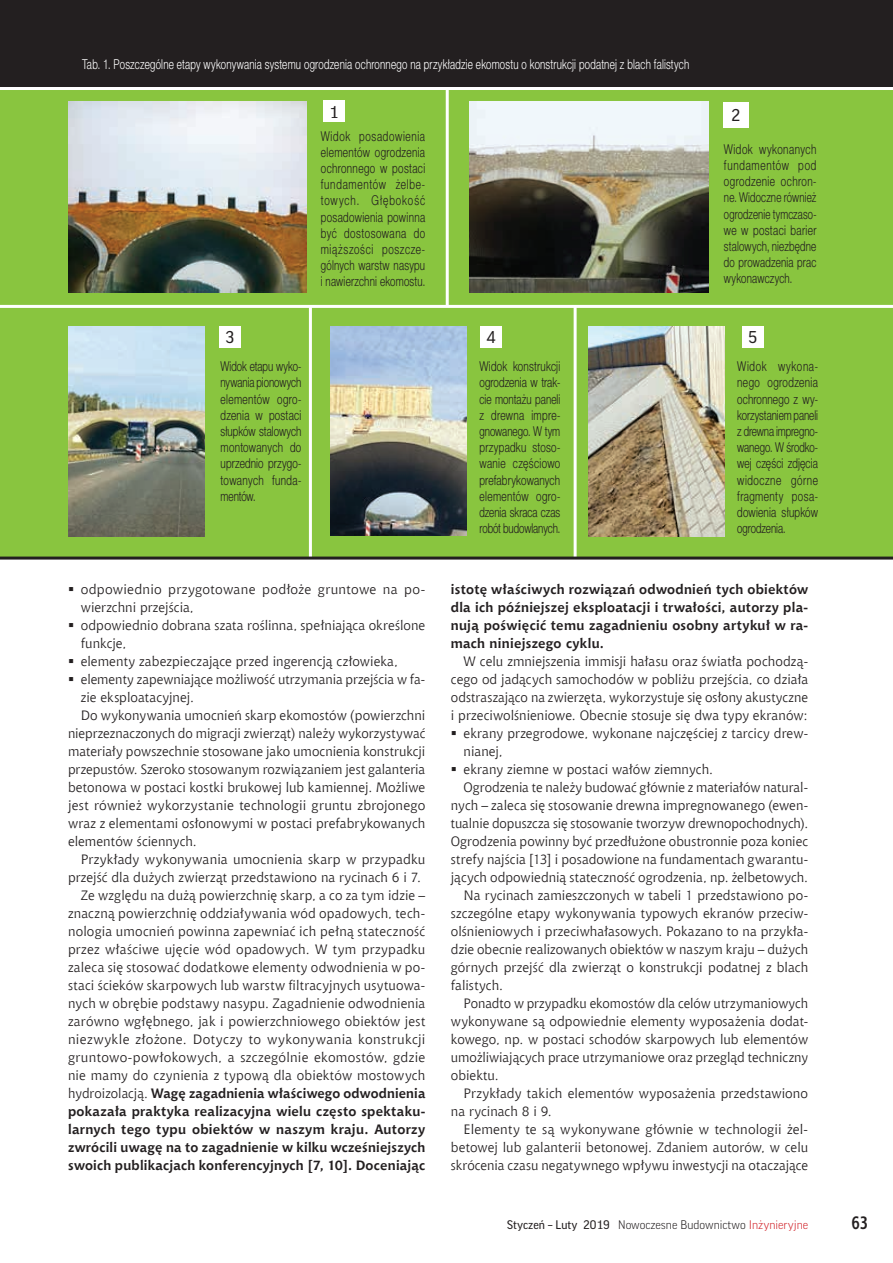
<style>
.page{position:relative;width:893px;height:1263px;background:#fff}
.page>*{position:absolute;margin:0;border:0;box-sizing:border-box;transform-origin:0 0}
.t1{font:700 18px "Aerton Cnd EFN";color:#231f20}
.t2{font:16.5px "Good Pro";color:#231f20}
.t3{font:13.5px "Chianti EU";letter-spacing:.005em;color:#231f20}
.t4{font:13.5px/16.2px "Switzer Cnd EFN Light";letter-spacing:.015em;color:#231f20;text-align:justify;scale:.92 1}
.t5{font:700 13.5px/18px "Chianti EU";letter-spacing:.015em;color:#231f20;text-align:justify}
.t6{font:13.5px/16.2px "Switzer Cnd EFN Light";letter-spacing:.015em;color:#231f20;text-align:justify;scale:.9 1}
.t7{font:13.5px "Switzer Cnd EFN Light";letter-spacing:.015em;color:#fff;scale:.9 1}
.t8{font:13.5px "Chianti EU";letter-spacing:.025em;color:#231f20}
.t9{font:300 12px "Good Pro";color:#231f20}
.s1{font-weight:400}
.s2{color:#d1232a}
</style>
<div class="page">
<div style="left:0;top:0;width:893px;height:95px;background:#231f20"></div>
<div style="left:0;top:90px;width:893px;height:468px;background:#89c53f"></div>
<img style="left:68px;top:101px;width:238px;height:191px">
<img style="left:470px;top:101px;width:238px;height:191px">
<img style="left:68px;top:326px;width:136px;height:211px">
<hr style="left:0;top:305px;width:893px;height:3px;background:#fff">
<img style="left:330px;top:326px;width:136px;height:210px">
<div style="left:323px;top:100px;width:21px;height:22px;background:#fff"></div>
<div style="left:723px;top:102px;width:25px;height:26px;background:#fff"></div>
<div style="left:219px;top:326px;width:21px;height:21px;background:#fff"></div>
<div style="left:480px;top:326px;width:22px;height:21px;background:#fff"></div>
<img style="left:589px;top:326px;width:136px;height:210px">
<div style="left:742px;top:326px;width:21px;height:21px;background:#fff"></div>
<hr style="left:309px;top:306px;width:3px;height:262px;background:#fff">
<hr style="left:574px;top:306px;width:3px;height:262px;background:#fff">
<hr style="left:446px;top:90px;width:3px;height:216px;background:#fff">
<hr style="left:0;top:87px;width:893px;height:3px;background:#fff">
<hr style="left:0;top:556px;width:893px;height:3px;background:#231f20">
<p class="t7" style="left:82px;top:56px;width:676px">Tab. 1. Poszczególne etapy wykonywania systemu ogrodzenia ochronnego na przykładzie ekomostu o konstrukcji podatnej z blach falistych</p>
<p class="t2" style="left:329px;top:102px;width:11px">1</p>
<p class="t2" style="left:731px;top:106px;width:11px">2</p>
<p class="t4" style="left:321px;top:128px;width:115px">Widok posadowienia elementów ogrodzenia ochronnego w postaci fundamentów żelbe&shy;towych. Głębokość posadowienia powinna być dostosowana do miąższości poszcze&shy;gólnych warstw nasypu i nawierzchni ekomostu.</p>
<p class="t4" style="left:724px;top:141px;width:102px">Widok wykonanych fundamentów pod ogrodzenie ochron&shy;ne. Widoczne również ogrodzenie tymczaso&shy;we w postaci barier stalowych, niezbędne do prowadzenia prac wykonawczych.</p>
<p class="t2" style="left:225px;top:328px;width:11px">3</p>
<p class="t2" style="left:487px;top:328px;width:11px">4</p>
<p class="t4" style="left:479px;top:358px;width:89px">Widok konstrukcji ogrodzenia w trak&shy;cie montażu paneli z drewna impre&shy;gnowanego. W tym przypadku stoso&shy;wanie częściowo prefabrykowanych elementów ogro&shy;dzenia skraca czas robót budowlanych.</p>
<p class="t4" style="left:737px;top:358px;width:89px">Widok wykona&shy;nego ogrodzenia ochronnego z wy&shy;korzystaniem paneli z drewna impregno&shy;wanego. W środko&shy;wej części zdjęcia widoczne górne fragmenty posa&shy;dowienia słupków ogrodzenia.</p>
<p class="t2" style="left:748px;top:328px;width:11px">5</p>
<p class="t6" style="left:221px;top:358px;width:91px">Widok etapu wyko&shy;nywania pionowych elementów ogro&shy;dzenia w postaci słupków stalowych montowanych do uprzednio przygo&shy;towanych funda&shy;mentów.</p>
<p class="t8" style="left:81px;top:581px;width:346px">odpowiednio przygotowane podłoże gruntowe na po-</p>
<p class="t3" style="left:81px;top:599px;width:115px">wierzchni przejścia,</p>
<p class="t3" style="left:81px;top:617px;width:346px">odpowiednio dobrana szata roślinna, spełniająca określone</p>
<p class="t3" style="left:81px;top:635px;width:47px">funkcje,</p>
<p class="t3" style="left:81px;top:653px;width:319px">elementy zabezpieczające przed ingerencją człowieka,</p>
<p class="t3" style="left:81px;top:671px;width:346px">elementy zapewniające możliwość utrzymania przejścia w fa-</p>
<p class="t3" style="left:81px;top:689px;width:115px">zie eksploatacyjnej.</p>
<p class="t3" style="left:81px;top:707px;width:346px">Do wykonywania umocnień skarp ekomostów (powierzchni</p>
<p class="t3" style="left:68px;top:725px;width:359px">nieprzeznaczonych do migracji zwierząt) należy wykorzystywać</p>
<p class="t3" style="left:68px;top:743px;width:359px">materiały powszechnie stosowane jako umocnienia konstrukcji</p>
<p class="t3" style="left:68px;top:761px;width:359px">przepustów. Szeroko stosowanym rozwiązaniem jest galanteria</p>
<p class="t3" style="left:68px;top:779px;width:359px">betonowa w postaci kostki brukowej lub kamiennej. Możliwe</p>
<p class="t3" style="left:68px;top:797px;width:359px">jest również wykorzystanie technologii gruntu zbrojonego</p>
<p class="t3" style="left:68px;top:815px;width:359px">wraz z elementami osłonowymi w postaci prefabrykowanych</p>
<p class="t3" style="left:68px;top:833px;width:130px">elementów ściennych.</p>
<p class="t3" style="left:81px;top:851px;width:346px">Przykłady wykonywania umocnienia skarp w przypadku</p>
<p class="t3" style="left:68px;top:869px;width:354px">przejść dla dużych zwierząt przedstawiono na rycinach 6 i 7.</p>
<p class="t3" style="left:81px;top:887px;width:346px">Ze względu na dużą powierzchnię skarp, a co za tym idzie –</p>
<p class="t3" style="left:68px;top:905px;width:359px">znaczną powierzchnię oddziaływania wód opadowych, tech-</p>
<p class="t3" style="left:68px;top:923px;width:359px">nologia umocnień powinna zapewniać ich pełną stateczność</p>
<p class="t3" style="left:68px;top:941px;width:359px">przez właściwe ujęcie wód opadowych. W tym przypadku</p>
<p class="t3" style="left:68px;top:959px;width:359px">zaleca się stosować dodatkowe elementy odwodnienia w po-</p>
<p class="t3" style="left:68px;top:977px;width:359px">staci ścieków skarpowych lub warstw filtracyjnych usytuowa-</p>
<p class="t3" style="left:68px;top:995px;width:359px">nych w obrębie podstawy nasypu. Zagadnienie odwodnienia</p>
<p class="t3" style="left:68px;top:1013px;width:359px">zarówno wgłębnego, jak i powierzchniowego obiektów jest</p>
<p class="t8" style="left:68px;top:1031px;width:359px">niezwykle złożone. Dotyczy to wykonywania konstrukcji</p>
<p class="t3" style="left:68px;top:1049px;width:359px">gruntowo-powłokowych, a szczególnie ekomostów, gdzie</p>
<p class="t3" style="left:68px;top:1067px;width:359px">nie mamy do czynienia z typową dla obiektów mostowych</p>
<p class="t5" style="left:68px;top:1085px;width:359px"><span class="s1">hydroizolacją.</span> Wagę zagadnienia właściwego odwodnienia</p>
<p class="t5" style="left:68px;top:1103px;width:359px">pokazała praktyka realizacyjna wielu często spektaku-</p>
<p class="t5" style="left:68px;top:1121px;width:359px">larnych tego typu obiektów w naszym kraju. Autorzy</p>
<p class="t5" style="left:68px;top:1139px;width:359px">zwrócili uwagę na to zagadnienie w kilku wcześniejszych</p>
<p class="t5" style="left:68px;top:1157px;width:359px">swoich publikacjach konferencyjnych [7, 10]. Doceniając</p>
<p class="t5" style="left:451px;top:581px;width:359px">istotę właściwych rozwiązań odwodnień tych obiektów dla ich późniejszej eksploatacji i trwałości, autorzy pla&shy;nują poświęcić temu zagadnieniu osobny artykuł w ra&shy;mach niniejszego cyklu.</p>
<p class="t3" style="left:464px;top:653px;width:346px">W celu zmniejszenia immisji hałasu oraz światła pochodzą-</p>
<p class="t3" style="left:451px;top:671px;width:359px">cego od jadących samochodów w pobliżu przejścia, co działa</p>
<p class="t3" style="left:451px;top:689px;width:359px">odstraszająco na zwierzęta, wykorzystuje się osłony akustyczne</p>
<p class="t3" style="left:451px;top:707px;width:358px">i przeciwolśnieniowe. Obecnie stosuje się dwa typy ekranów:</p>
<p class="t3" style="left:464px;top:725px;width:346px">ekrany przegrodowe, wykonane najczęściej z tarcicy drew-</p>
<p class="t3" style="left:464px;top:743px;width:41px">nianej,</p>
<p class="t3" style="left:464px;top:761px;width:251px">ekrany ziemne w postaci wałów ziemnych.</p>
<p class="t3" style="left:464px;top:779px;width:346px">Ogrodzenia te należy budować głównie z materiałów natural-</p>
<p class="t3" style="left:451px;top:797px;width:359px">nych – zaleca się stosowanie drewna impregnowanego (ewen-</p>
<p class="t3" style="left:451px;top:815px;width:359px">tualnie dopuszcza się stosowanie tworzyw drewnopochodnych).</p>
<p class="t3" style="left:451px;top:833px;width:359px">Ogrodzenia powinny być przedłużone obustronnie poza koniec</p>
<p class="t3" style="left:451px;top:851px;width:359px">strefy najścia [13] i posadowione na fundamentach gwarantu-</p>
<p class="t3" style="left:451px;top:869px;width:359px">jących odpowiednią stateczność ogrodzenia, np. żelbetowych.</p>
<p class="t3" style="left:464px;top:887px;width:346px">Na rycinach zamieszczonych w tabeli 1 przedstawiono po-</p>
<p class="t3" style="left:451px;top:905px;width:359px">szczególne etapy wykonywania typowych ekranów przeciw-</p>
<p class="t3" style="left:451px;top:923px;width:359px">olśnieniowych i przeciwhałasowych. Pokazano to na przykła-</p>
<p class="t3" style="left:451px;top:941px;width:359px">dzie obecnie realizowanych obiektów w naszym kraju – dużych</p>
<p class="t3" style="left:451px;top:959px;width:359px">górnych przejść dla zwierząt o konstrukcji podatnej z blach</p>
<p class="t3" style="left:451px;top:977px;width:54px">falistych.</p>
<p class="t3" style="left:464px;top:995px;width:346px">Ponadto w przypadku ekomostów dla celów utrzymaniowych</p>
<p class="t3" style="left:451px;top:1013px;width:359px">wykonywane są odpowiednie elementy wyposażenia dodat-</p>
<p class="t3" style="left:451px;top:1031px;width:359px">kowego, np. w postaci schodów skarpowych lub elementów</p>
<p class="t3" style="left:451px;top:1049px;width:359px">umożliwiających prace utrzymaniowe oraz przegląd techniczny</p>
<p class="t3" style="left:451px;top:1067px;width:49px">obiektu.</p>
<p class="t3" style="left:464px;top:1085px;width:346px">Przykłady takich elementów wyposażenia przedstawiono</p>
<p class="t3" style="left:451px;top:1103px;width:102px">na rycinach 8 i 9.</p>
<p class="t3" style="left:464px;top:1121px;width:346px">Elementy te są wykonywane głównie w technologii żel-</p>
<p class="t3" style="left:451px;top:1139px;width:359px">betowej lub galanterii betonowej. Zdaniem autorów, w celu</p>
<p class="t3" style="left:451px;top:1157px;width:359px">skrócenia czasu negatywnego wpływu inwestycji na otaczające</p>
<p class="t9" style="left:507px;top:1218px;width:302px"><span class="s1">Styczeń – Luty 2019</span> Nowoczesne Budownictwo <span class="s2">Inżynieryjne</span></p>
<h1 class="t1" style="left:851px;top:1212px;width:18px">63</h1>
</div>
